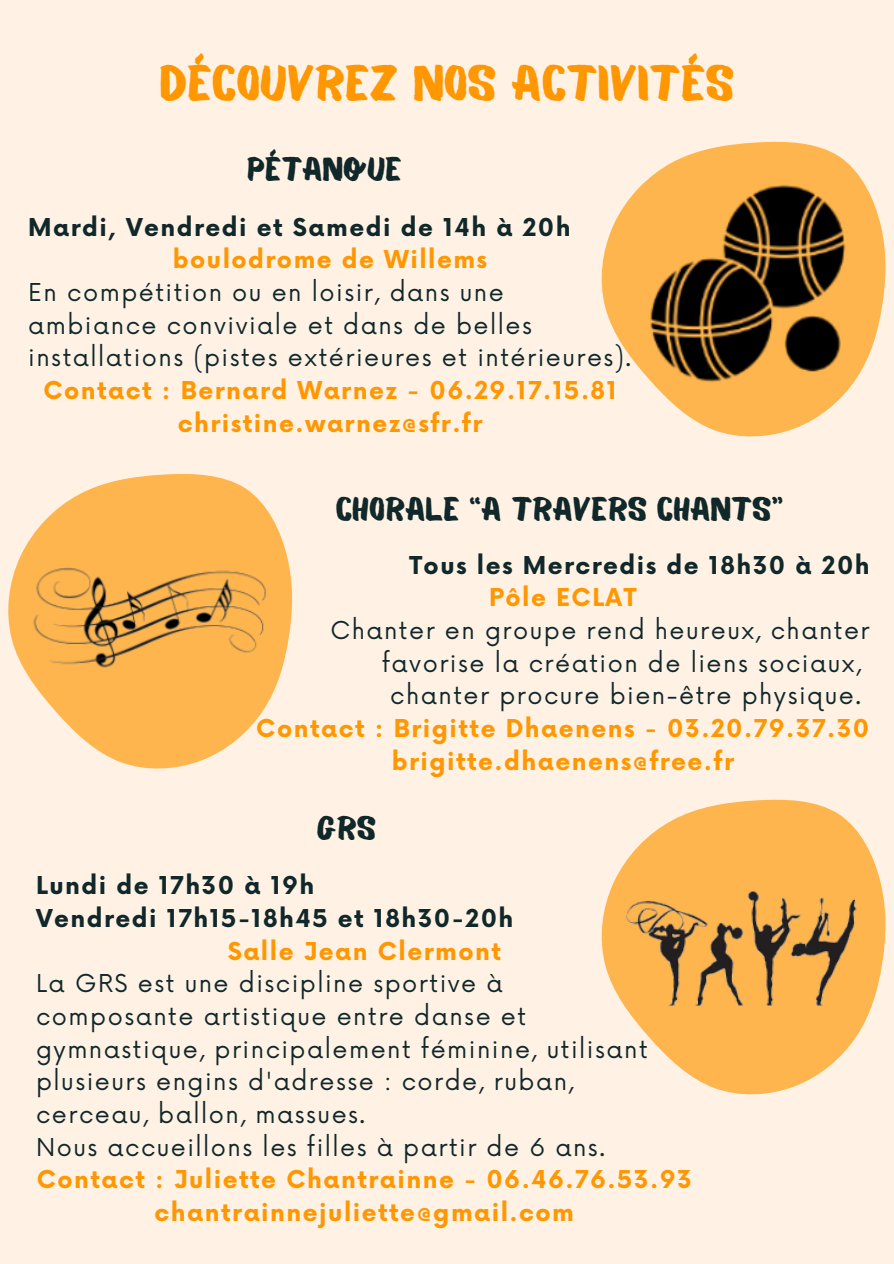
<style>
.page{position:relative;width:894px;height:1264px;background:#fff}
.page>*{position:absolute;margin:0;border:0;box-sizing:border-box;transform-origin:0 0}
.t1{font:49.5px "Balmy";color:#fe9701}
.t2{font:33px "Balmy";color:#10282a}
.t3{font:24px/32.7px "Now";letter-spacing:.06em;color:#10282a}
.t4{font:700 24px "Now";letter-spacing:.06em;color:#fe9701}
.t5{font:700 24px "Now";letter-spacing:.06em;color:#10282a}
</style>
<div class="page">
<div style="left:0;top:0;width:893px;height:1263px;background:#fff2e5"></div>
<svg style="left:601px;top:799px;width:285px;height:295px;fill:#feb54d"></svg>
<img style="left:621px;top:856px;width:243px;height:182px">
<svg style="left:8px;top:474px;width:284px;height:295px;fill:#feb54d"></svg>
<img style="left:31px;top:529px;width:236px;height:178px">
<svg style="left:601px;top:141px;width:260px;height:296px;fill:#feb54d"></svg>
<img style="left:610px;top:179px;width:276px;height:208px">
<p class="t1" style="left:159px;top:64px;width:576px">DÉCOUVREZ NOS ACTIVITÉS</p>
<p class="t2" style="left:247px;top:156px;width:156px">PÉTANQUE</p>
<h2 class="t5" style="left:28px;top:214px;width:544px">Mardi, Vendredi et Samedi de 14h à 20h</h2>
<p class="t4" style="left:173px;top:247px;width:316px">boulodrome de Willems</p>
<p class="t3" style="left:28px;top:277px;width:604px">En compétition ou en loisir, dans une ambiance conviviale et dans de belles installations (pistes extérieures et intérieures).</p>
<p class="t4" style="left:43px;top:377px;width:574px">Contact : Bernard Warnez - 06.29.17.15.81</p>
<p class="t4" style="left:178px;top:410px;width:306px">christine.warnez@sfr.fr</p>
<p class="t2" style="left:336px;top:496px;width:448px">CHORALE “A TRAVERS CHANTS”</p>
<h2 class="t5" style="left:409px;top:552px;width:461px">Tous les Mercredis de 18h30 à 20h</h2>
<p class="t4" style="left:489px;top:584px;width:149px">Pôle ECLAT</p>
<p class="t3" style="left:382px;top:615px;width:489px;text-indent:-51px">Chanter en groupe rend heureux, chanter favorise la création de liens sociaux,</p>
<p class="t3" style="left:390px;top:680px;width:472px">chanter procure bien-être physique.</p>
<p class="t4" style="left:256px;top:715px;width:614px">Contact : Brigitte Dhaenens - 03.20.79.37.30</p>
<p class="t4" style="left:391px;top:748px;width:344px">brigitte.dhaenens@free.fr</p>
<p class="t2" style="left:317px;top:815px;width:60px">GRS</p>
<p class="t5" style="left:36px;top:872px;width:280px">Lundi de 17h30 à 19h</p>
<p class="t5" style="left:36px;top:905px;width:478px">Vendredi 17h15-18h45 et 18h30-20h</p>
<h2 class="t4" style="left:227px;top:938px;width:275px">Salle Jean Clermont</h2>
<p class="t3" style="left:36px;top:968px;width:468px">La GRS est une discipline sportive à</p>
<p class="t3" style="left:36px;top:1001px;width:613px">composante artistique entre danse et gymnastique, principalement féminine, utilisant plusieurs engins d'adresse : corde, ruban, cerceau, ballon, massues.</p>
<p class="t3" style="left:36px;top:1131px;width:570px">Nous accueillons les filles à partir de 6 ans.</p>
<p class="t4" style="left:37px;top:1166px;width:656px">Contact : Juliette Chantrainne - 06.46.76.53.93</p>
<p class="t4" style="left:155px;top:1199px;width:421px">chantrainnejuliette@gmail.com</p>
</div>
